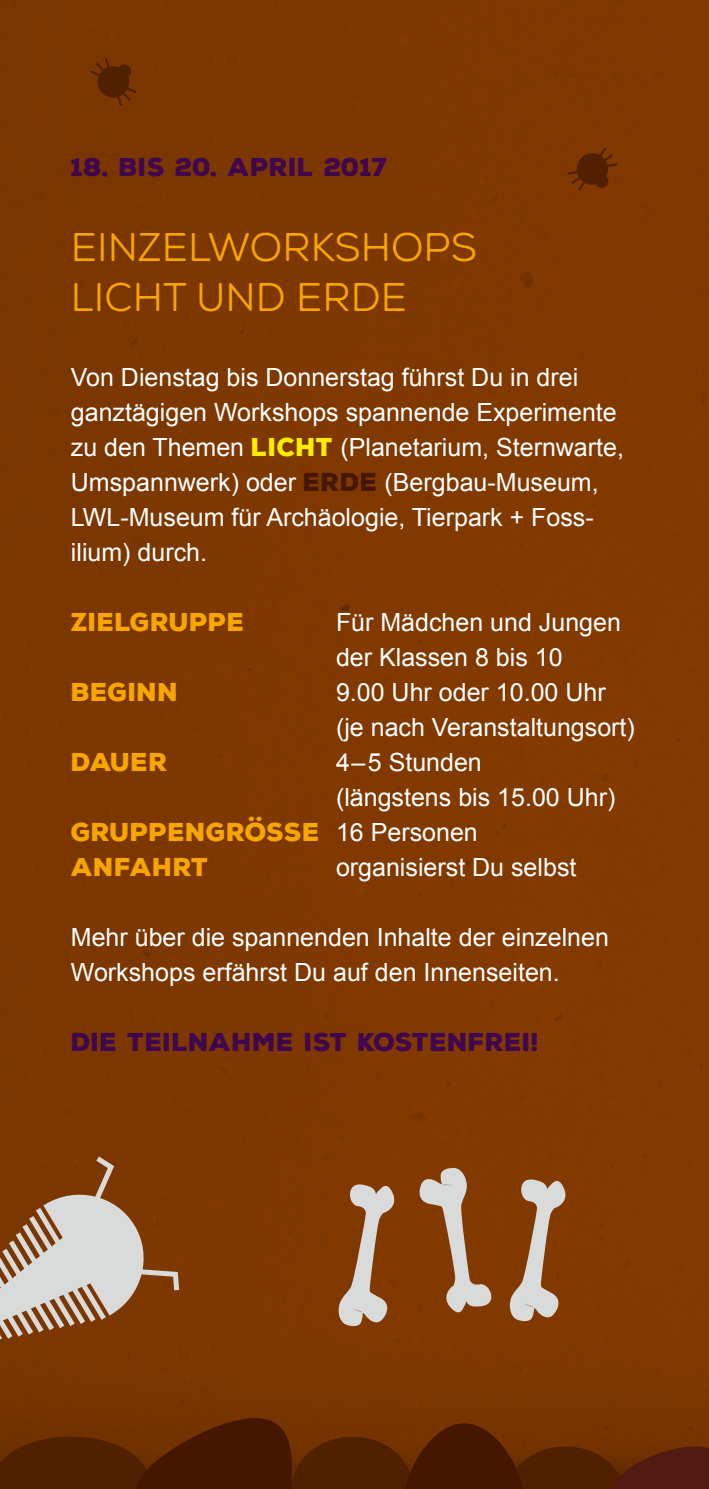
<style>
.page{position:relative;width:709px;height:1489px;background:#fff}
.page>*{position:absolute;margin:0;border:0;box-sizing:border-box;transform-origin:0 0}
.t1{font:40px/50px "Nexa Rust Sans";color:#f7a500}
.t2{font:25px/35px "Arial";color:#fff}
.t3{font:900 25px/35px "Nexa Rust Sans";letter-spacing:.01em;color:#f7a500}
.t4{font:900 25px "Nexa Rust Sans";letter-spacing:.01em;color:#40074f}
.s1{font-family:"Nexa Rust Sans";font-weight:900;color:#ffed00}
.s2{font-family:"Nexa Rust Sans";font-weight:900;color:#451600}
.s3{font-family:"Arial";font-weight:400;color:#fff}
</style>
<div class="page">
<div style="left:0;top:0;width:709px;height:1417px;background:#7f3800"></div>
<svg style="left:337px;top:1179px;width:61px;height:148px;background:#a27754"></svg>
<svg style="left:508px;top:1174px;width:61px;height:148px;background:#a37754"></svg>
<svg style="left:418px;top:1167px;width:74px;height:151px;background:#9c6b44"></svg>
<svg style="left:0;top:1151px;width:182px;height:216px;background:#9c6f4b"></svg>
<svg style="left:0;top:1417px;width:709px;height:71px;background:#5a2401"></svg>
<svg style="left:565px;top:145px;width:54px;height:48px;background:#6e2f00"></svg>
<svg style="left:88px;top:55px;width:51px;height:53px;background:#6b2e00"></svg>
<p class="t4" style="left:71px;top:150px;width:318px">18. BIS 20. APRIL 2017</p>
<h1 class="t1" style="left:71px;top:222px;width:408px">EINZELWORKSHOPS<br>LICHT UND ERDE</h1>
<p class="t2" style="left:71px;top:360px;width:554px">Von Dienstag bis Donnerstag führst Du in drei ganztägigen Workshops spannende Experimente zu den Themen <span class="s1">LICHT</span> (Planetarium, Sternwarte, Umspannwerk) oder <span class="s2">ERDE</span> (Bergbau-Museum, LWL-Museum für Archäologie, Tierpark + Foss&shy;ilium) durch.</p>
<p class="t3" style="left:71px;top:605px;width:175px">ZIELGRUPPE</p>
<p class="t2" style="left:336px;top:605px;width:286px">Für Mädchen und Jungen der Klassen 8 bis 10</p>
<p class="t3" style="left:71px;top:675px;width:109px">BEGINN</p>
<p class="t2" style="left:336px;top:675px;width:300px">9.00 Uhr oder 10.00 Uhr (je nach Veranstaltungsort)</p>
<p class="t3" style="left:71px;top:745px;width:98px">DAUER</p>
<p class="t2" style="left:336px;top:745px;width:281px">4–5 Stunden<br>(längstens bis 15.00 Uhr)</p>
<p class="t3" style="left:71px;top:815px;width:408px">GRUPPENGRÖSSE <span class="s3">16 Personen<br></span>ANFAHRT</p>
<p class="t2" style="left:336px;top:850px;width:242px">organisierst Du selbst</p>
<p class="t2" style="left:71px;top:920px;width:539px">Mehr über die spannenden Inhalte der einzelnen<br>Workshops erfährst Du auf den Innenseiten.</p>
<p class="t4" style="left:71px;top:1025px;width:470px">DIE TEILNAHME IST KOSTENFREI!</p>
</div>
